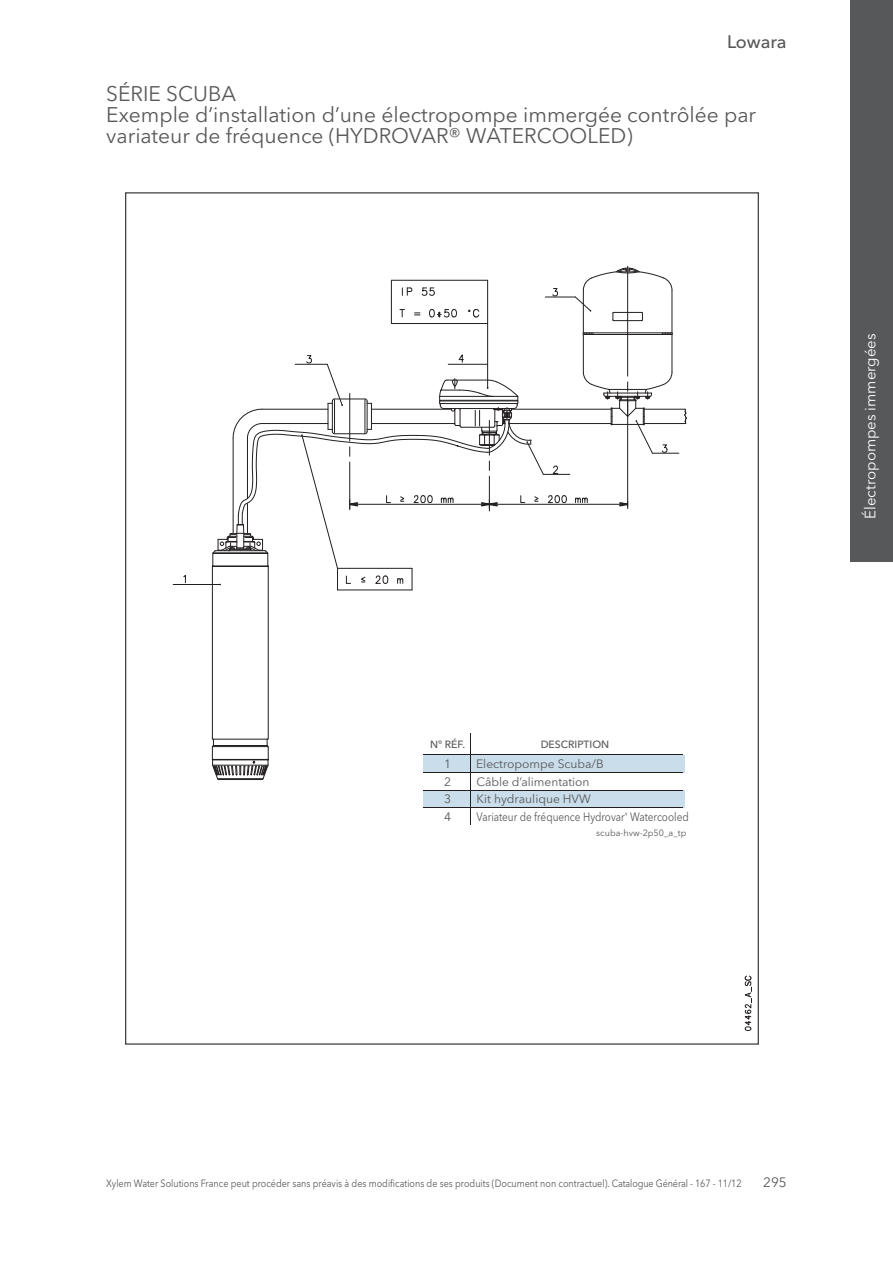
<style>
.page{position:relative;width:893px;height:1263px;background:#fff}
.page>*{position:absolute;margin:0;border:0;box-sizing:border-box;transform-origin:0 0}
.t1{font:21px/21px "Avenir Next LT Pro";color:#57585a}
.t2{font:500 18px "Avenir Next LT Pro";color:#57585a}
.t3{font:15px "Avenir Next LT Pro";color:#fff}
.t4{font:13.5px "Avenir Next LT Pro";color:#57585a}
.t5{font:12px "Avenir Next LT Pro";color:#57585a}
.t6{font:12px "Avenir Next LT Pro";color:#57585a;scale:.83 1}
.t7{font:10.5px "Avenir Next LT Pro";color:#57585a;scale:.86 1}
.t8{font:500 10.5px "Avenir Next LT Pro";color:#57585a}
.t9{font:9px "Avenir Next LT Pro";color:#57585a}
</style>
<div class="page">
<div style="left:850px;top:0;width:43px;height:561px;background:#57585a"></div>
<hr style="left:212px;top:566px;width:1px;height:173px;background:#231f20">
<hr style="left:268px;top:566px;width:1px;height:173px;background:#231f20">
<svg style="left:212px;top:738px;width:57px;height:42px"></svg>
<hr style="left:173px;top:584px;width:47px;height:1px;background:#231f20">
<hr style="left:628px;top:333px;width:44px;height:1px;background:#231f20">
<hr style="left:628px;top:334px;width:44px;height:1px;background:#231f20">
<svg style="left:662px;top:332px;width:11px;height:2px"></svg>
<hr style="left:583px;top:334px;width:1px;height:38px;background:#231f20">
<hr style="left:672px;top:290px;width:1px;height:43px;background:#231f20">
<hr style="left:583px;top:290px;width:1px;height:43px;background:#231f20">
<hr style="left:672px;top:334px;width:1px;height:38px;background:#231f20">
<hr style="left:583px;top:333px;width:45px;height:1px;background:#231f20">
<hr style="left:583px;top:334px;width:45px;height:1px;background:#231f20">
<svg style="left:583px;top:332px;width:11px;height:2px"></svg>
<hr style="left:627px;top:266px;width:1px;height:110px;background:#231f20">
<hr style="left:545px;top:297px;width:30px;height:1px;background:#231f20">
<hr style="left:338px;top:590px;width:74px;height:1px;background:#231f20">
<hr style="left:391px;top:323px;width:97px;height:1px;background:#231f20">
<svg style="left:391px;top:281px;width:1px;height:42px"></svg>
<hr style="left:391px;top:280px;width:97px;height:1px;background:#231f20">
<hr style="left:487px;top:280px;width:1px;height:43px;background:#231f20">
<hr style="left:487px;top:323px;width:1px;height:65px;background:#231f20">
<svg style="left:575px;top:268px;width:97px;height:53px"></svg>
<svg style="left:402px;top:287px;width:11px;height:8px"></svg>
<svg style="left:421px;top:287px;width:14px;height:9px"></svg>
<svg style="left:400px;top:309px;width:4px;height:8px"></svg>
<svg style="left:415px;top:312px;width:5px;height:3px"></svg>
<svg style="left:429px;top:309px;width:28px;height:9px"></svg>
<svg style="left:468px;top:309px;width:12px;height:9px"></svg>
<svg style="left:552px;top:288px;width:7px;height:9px"></svg>
<svg style="left:183px;top:575px;width:3px;height:9px"></svg>
<svg style="left:212px;top:352px;width:475px;height:238px"></svg>
<svg style="left:744px;top:975px;width:8px;height:56px"></svg>
<hr style="left:126px;top:192px;width:632px;height:1px;background:#231f20">
<hr style="left:125px;top:193px;width:1px;height:851px;background:#231f20">
<hr style="left:758px;top:193px;width:1px;height:851px;background:#231f20">
<hr style="left:126px;top:1043px;width:632px;height:1px;background:#231f20">
<div style="left:423px;top:755px;width:261px;height:18px;background:#caddea"></div>
<div style="left:423px;top:790px;width:261px;height:18px;background:#caddea"></div>
<hr style="left:471px;top:733px;width:1px;height:92px;background:#231f20">
<hr style="left:423px;top:755px;width:260px;height:1px;background:#231f20">
<hr style="left:423px;top:772px;width:260px;height:1px;background:#231f20">
<hr style="left:423px;top:790px;width:260px;height:1px;background:#231f20">
<hr style="left:423px;top:808px;width:260px;height:1px;background:#231f20">
<h2 class="t2" style="left:727px;top:35px;width:61px">Lowara</h2>
<h1 class="t1" style="left:106px;top:86px;width:651px">SÉRIE SCUBA<br>Exemple d’installation d’une électropompe immergée contrôlée par variateur de fréquence (HYDROVAR® WATERCOOLED)</h1>
<h3 class="t3" style="left:865px;top:519px;width:187px;rotate:-90deg">Électropompes immergées</h3>
<p class="t8" style="left:430px;top:740px;width:37px">N° RÉF.</p>
<p class="t8" style="left:541px;top:740px;width:70px">DESCRIPTION</p>
<p class="t5" style="left:444px;top:760px;width:8px">1</p>
<p class="t5" style="left:476px;top:760px;width:129px">Electropompe Scuba/B</p>
<p class="t5" style="left:444px;top:777px;width:8px">2</p>
<p class="t5" style="left:477px;top:777px;width:114px">Câble d’alimentation</p>
<p class="t5" style="left:444px;top:795px;width:8px">3</p>
<p class="t5" style="left:477px;top:795px;width:116px">Kit hydraulique HVW</p>
<p class="t5" style="left:444px;top:812px;width:8px">4</p>
<p class="t6" style="left:477px;top:813px;width:257px">Variateur de fréquence Hydrovar<sup>®</sup> Watercooled</p>
<p class="t9" style="left:596px;top:830px;width:92px">scuba-hvw-2p50_a_tp</p>
<p class="t7" style="left:106px;top:1179px;width:740px">Xylem Water Solutions France peut procéder sans préavis à des modifications de ses produits (Document non contractuel). Catalogue Général - 167 - 11/12</p>
<p class="t4" style="left:763px;top:1178px;width:25px">295</p>
</div>
